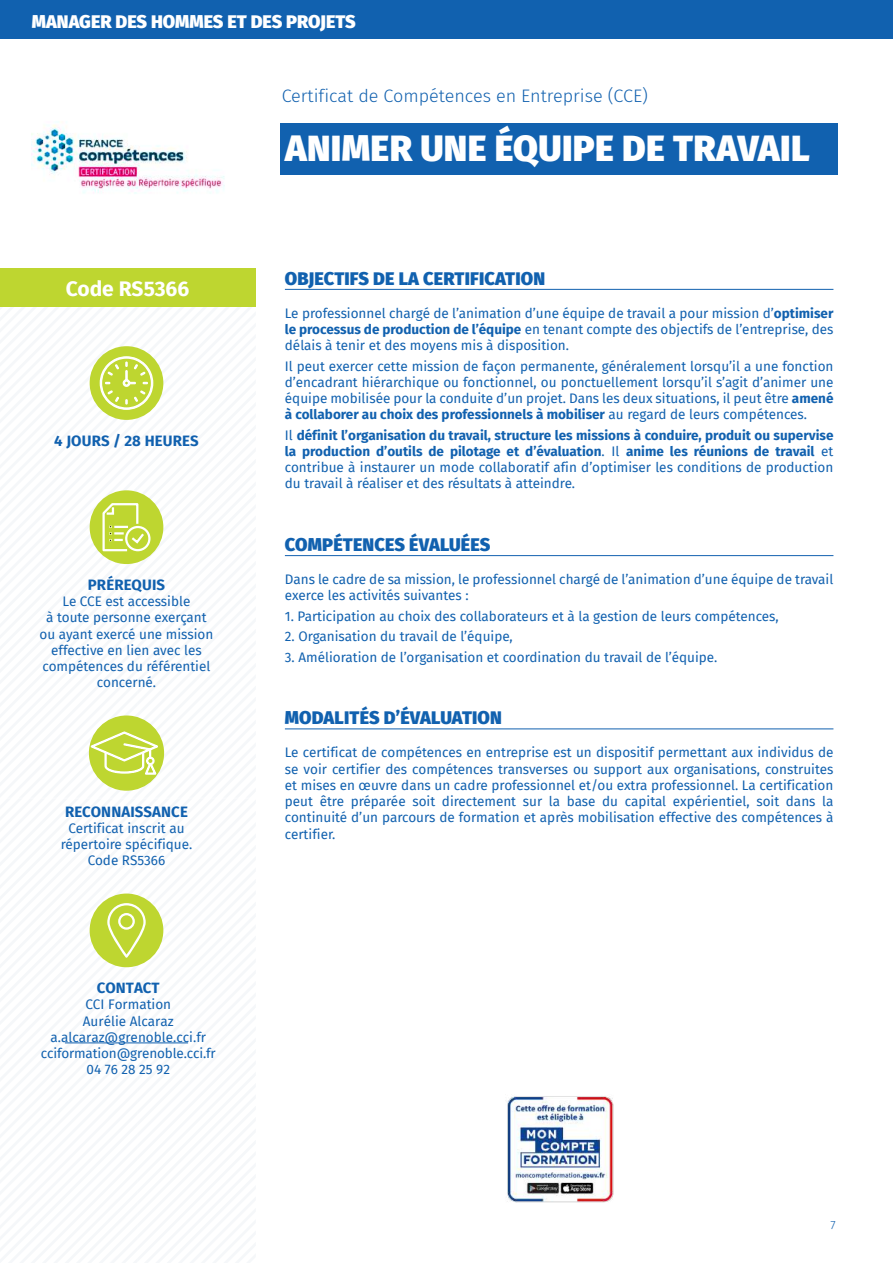
<style>
.page{position:relative;width:893px;height:1263px;background:#fff}
.page>*{position:absolute;margin:0;border:0;box-sizing:border-box;transform-origin:0 0}
.t1{font:900 36px "Fira Sans";letter-spacing:.01em;color:#fff}
.t2{font:700 21px "Fira Sans";color:#fff}
.t3{font:900 18px "Fira Sans";letter-spacing:.01em;color:#1161af}
.t4{font:300 18px "Fira Sans";color:#1161af}
.t5{font:900 18px "Fira Sans";color:#fff}
.t6{font:700 15px "Fira Sans";letter-spacing:.01em;color:#1161af}
.t7{font:13.5px/16.2px "Fira Sans";color:#1161af;text-align:justify}
.t8{font:700 13.5px/16.2px "Fira Sans";color:#1161af;text-align:justify}
.t9{font:300 12px "Fira Sans";color:#1161af}
.s1{font-weight:700}
.s2{font-weight:400}
</style>
<div class="page">
<div style="left:281px;top:123px;width:557px;height:52px;background:#1161af"></div>
<hr style="left:285px;top:289px;width:548px;height:1px;background:#1161af">
<hr style="left:285px;top:555px;width:548px;height:1px;background:#1161af">
<hr style="left:285px;top:728px;width:548px;height:1px;background:#1161af">
<div style="left:0;top:268px;width:255px;height:38px;background:#bed630"></div>
<svg style="left:0;top:306px;width:255px;height:738px"></svg>
<hr style="left:65px;top:1042px;width:123px;height:1px;background:#1161af">
<img style="left:32px;top:122px;width:193px;height:72px">
<div style="left:0;top:0;width:893px;height:38px;background:#1161af"></div>
<img style="left:507px;top:1096px;width:107px;height:107px">
<h3 class="t5" style="left:32px;top:5px;width:325px">MANAGER DES HOMMES ET DES PROJETS</h3>
<h3 class="t4" style="left:282px;top:83px;width:368px">Certificat de Compétences en Entreprise (CCE)</h3>
<h2 class="t2" style="left:66px;top:271px;width:125px">Code RS5366</h2>
<p class="t6" style="left:54px;top:428px;width:146px">4 JOURS / 28 HEURES</p>
<p class="t6" style="left:88px;top:572px;width:79px">PRÉREQUIS</p>
<p class="t7" style="left:40px;top:593px;width:175px;text-align:center">Le CCE est accessible<br>à toute personne exerçant ou ayant exercé une mission effective en lien avec les compétences du référentiel concerné.</p>
<p class="t6" style="left:65px;top:799px;width:124px">RECONNAISSANCE</p>
<p class="t7" style="left:61px;top:820px;width:133px;text-align:center">Certificat inscrit au répertoire spécifique.<br>Code RS5366</p>
<p class="t6" style="left:97px;top:975px;width:64px">CONTACT</p>
<p class="t7" style="left:41px;top:996px;width:177px;text-align:center">CCI Formation<br>Aurélie Alcaraz a.alcaraz@grenoble.cci.fr cciformation@grenoble.cci.fr<br>04 76 28 25 92</p>
<h1 class="t1" style="left:285px;top:116px;width:526px">ANIMER UNE ÉQUIPE DE TRAVAIL</h1>
<h3 class="t3" style="left:285px;top:262px;width:262px">OBJECTIFS DE LA CERTIFICATION</h3>
<p class="t7" style="left:285px;top:305px;width:550px">Le professionnel chargé de l’animation d’une équipe de travail a pour mission d’<span class="s1">optimiser le processus de production de l’équipe</span> en tenant compte des objectifs de l’entreprise, des délais à tenir et des moyens mis à disposition.</p>
<p class="t7" style="left:285px;top:358px;width:550px">Il peut exercer cette mission de façon permanente, généralement lorsqu’il a une fonction d’encadrant hiérarchique ou fonctionnel, ou ponctuellement lorsqu’il s’agit d’animer une équipe mobilisée pour la conduite d’un projet. Dans les deux situations, il peut être <span class="s1">amené à collaborer au choix des professionnels à mobiliser</span> au regard de leurs compétences.</p>
<p class="t8" style="left:285px;top:426px;width:550px"><span class="s2">Il</span> définit l’organisation du travail, structure les missions à conduire, produit ou supervise la production d’outils de pilotage et d’évaluation<span class="s2">. Il</span> anime les réunions de travail <span class="s2">et contribue à instaurer un mode collaboratif afin d’optimiser les conditions de production du travail à réaliser et des résultats à atteindre.</span></p>
<h3 class="t3" style="left:285px;top:529px;width:207px">COMPÉTENCES ÉVALUÉES</h3>
<p class="t7" style="left:285px;top:571px;width:550px">Dans le cadre de sa mission, le professionnel chargé de l’animation d’une équipe de travail exerce les activités suivantes :</p>
<p class="t7" style="left:285px;top:608px;width:495px">1. Participation au choix des collaborateurs et à la gestion de leurs compétences,</p>
<p class="t7" style="left:285px;top:628px;width:229px">2. Organisation du travail de l’équipe,</p>
<p class="t7" style="left:285px;top:649px;width:434px">3. Amélioration de l’organisation et coordination du travail de l’équipe.</p>
<h3 class="t3" style="left:285px;top:702px;width:218px">MODALITÉS D’ÉVALUATION</h3>
<p class="t7" style="left:285px;top:744px;width:550px">Le certificat de compétences en entreprise est un dispositif permettant aux individus de se voir certifier des compétences transverses ou support aux organisations, construites et mises en œuvre dans un cadre professionnel et/ou extra professionnel. La certification peut être préparée soit directement sur la base du capital expérientiel, soit dans la continuité d’un parcours de formation et après mobilisation effective des compétences à certifier.</p>
<p class="t9" style="left:830px;top:1216px;width:7px">7</p>
</div>
